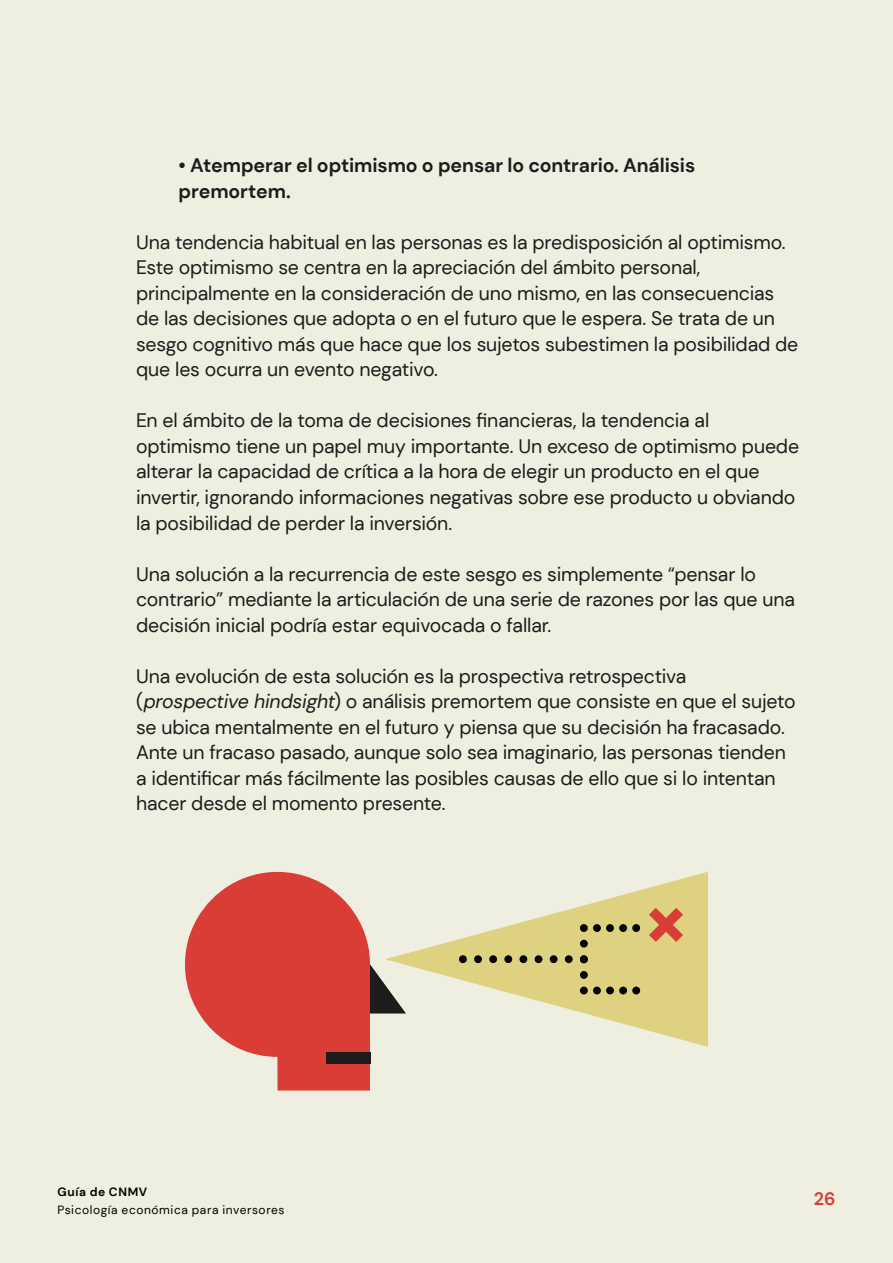
<style>
.page{position:relative;width:893px;height:1263px;background:#efefe1}
.page>*{position:absolute;margin:0;border:0;box-sizing:border-box;transform-origin:0 0}
.t1{font:19.5px/25.5px "DM Sans";letter-spacing:-.01em;color:#1c1c1c}
.t2{font:700 19.5px/25.5px "DM Sans";letter-spacing:-.005em;color:#1c1c1c}
.t3{font:700 18px "DM Sans";color:#d83e36}
.t4{font:12px "DM Sans";letter-spacing:.045em;color:#000}
.t5{font:700 12px "DM Sans";letter-spacing:.055em;color:#000}
.s1{font-style:italic}
</style>
<div class="page">
<svg style="left:185px;top:872px;width:221px;height:218px;background:#dd6e65"></svg>
<div style="left:326px;top:1052px;width:44px;height:12px;background:#1c1c1c"></div>
<svg style="left:385px;top:872px;width:323px;height:175px;background:#e5dfb2"></svg>
<svg style="left:649px;top:908px;width:34px;height:34px"></svg>
<svg style="left:459px;top:955px;width:8px;height:8px"></svg>
<svg style="left:474px;top:955px;width:99px;height:8px"></svg>
<div style="left:580px;top:940px;width:8px;height:7px;background:#000;border-radius:50%"></div>
<svg style="left:580px;top:924px;width:60px;height:8px"></svg>
<svg style="left:580px;top:955px;width:8px;height:8px"></svg>
<div style="left:580px;top:971px;width:8px;height:8px;background:#000;border-radius:50%"></div>
<svg style="left:580px;top:986px;width:60px;height:8px"></svg>
<p class="t2" style="left:179px;top:153px;width:518px">• Atemperar el optimismo o pensar lo contrario. Análisis premortem.</p>
<p class="t1" style="left:136px;top:229px;width:664px">Una tendencia habitual en las personas es la predisposición al optimismo.<br>Este optimismo se centra en la apreciación del ámbito personal, principalmente en la consideración de uno mismo, en las consecuencias de las decisiones que adopta o en el futuro que le espera. Se trata de un sesgo cognitivo más que hace que los sujetos subestimen la posibilidad de que les ocurra un evento negativo.</p>
<p class="t1" style="left:136px;top:408px;width:665px">En el ámbito de la toma de decisiones financieras, la tendencia al optimismo tiene un papel muy importante. Un exceso de optimismo puede alterar la capacidad de crítica a la hora de elegir un producto en el que invertir, ignorando informaciones negativas sobre ese producto u obviando la posibilidad de perder la inversión.</p>
<p class="t1" style="left:136px;top:561px;width:661px">Una solución a la recurrencia de este sesgo es simplemente “pensar lo contrario” mediante la articulación de una serie de razones por las que una decisión inicial podría estar equivocada o fallar.</p>
<p class="t1" style="left:136px;top:663px;width:661px">Una evolución de esta solución es la prospectiva retrospectiva (<span class="s1">prospective hindsight</span>) o análisis premortem que consiste en que el sujeto se ubica mentalmente en el futuro y piensa que su decisión ha fracasado.<br>Ante un fracaso pasado, aunque solo sea imaginario, las personas tienden a identificar más fácilmente las posibles causas de ello que si lo intentan hacer desde el momento presente.</p>
<p class="t5" style="left:57px;top:1184px;width:91px">Guía de CNMV</p>
<p class="t4" style="left:57px;top:1202px;width:229px">Psicología económica para inversores</p>
<p class="t3" style="left:814px;top:1188px;width:23px">26</p>
</div>
